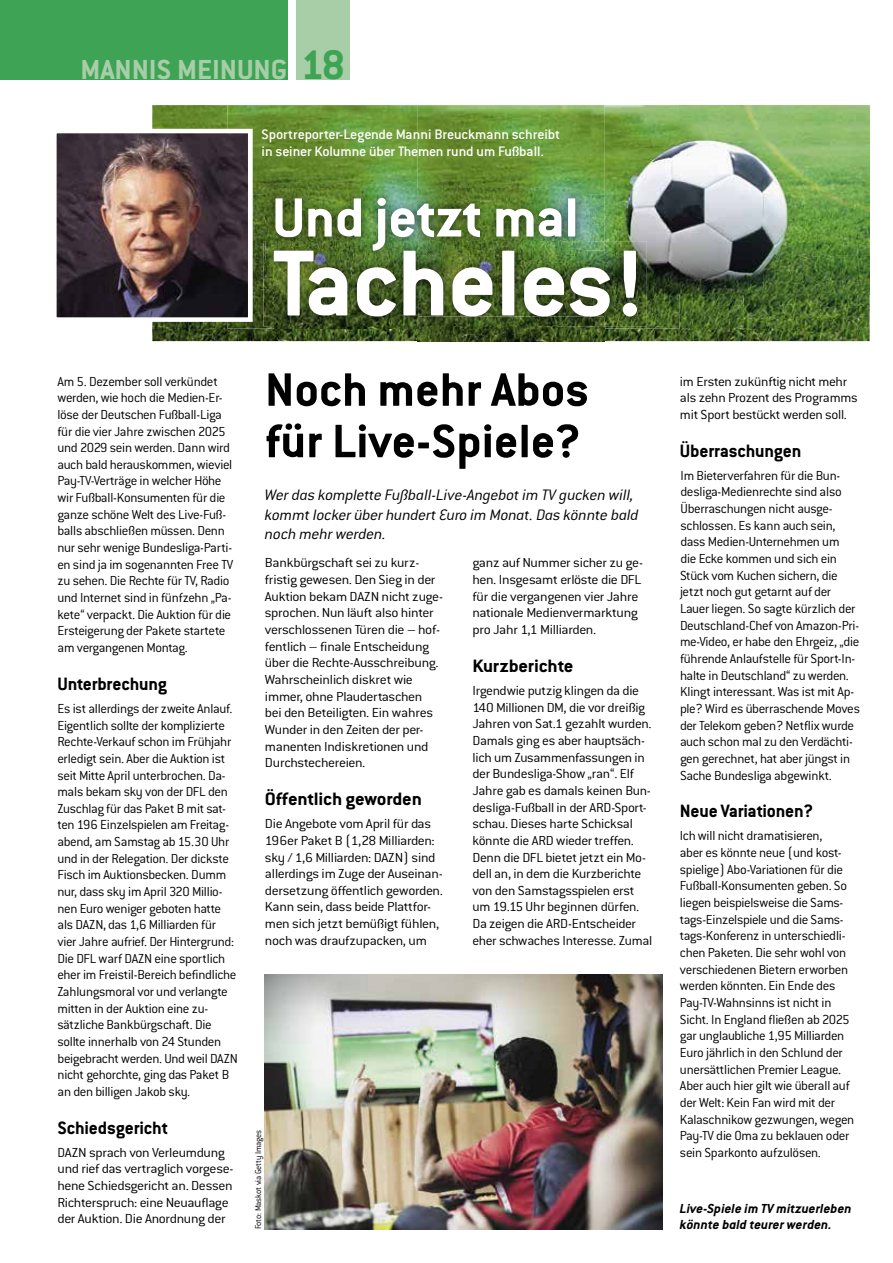
<style>
.page{position:relative;width:893px;height:1263px;background:#fff}
.page>*{position:absolute;margin:0;border:0;box-sizing:border-box;transform-origin:0 0}
.t1{font:700 102.9px "Conduit ITC Pro";letter-spacing:-.01em;color:#fff;scale:1.04 1}
.t2{font:700 60.6px "Conduit ITC Pro";letter-spacing:-.01em;color:#fff;scale:1.04 1}
.t3{font:700 51.45px/51.4px "Conduit ITC Pro";color:#000;scale:1.04 1}
.t4{font:700 30.3px "Conduit ITC Pro";color:#a8cea7;scale:1.04 1}
.t5{font:700 19.65px "Conduit ITC Pro";letter-spacing:-.01em;color:#000}
.t6{font:700 19.65px "Conduit ITC Pro";letter-spacing:-.01em;color:#000;scale:1.07 1}
.t7{font:italic 300 16.65px/19.6px "Conduit ITC Pro";letter-spacing:-.015em;color:#000;scale:1.04 1}
.t8{font:500 15.15px/16.6px "Conduit ITC Pro";letter-spacing:-.015em;color:#fff;scale:1.04 1}
.t9{font:300 14.4px/16.6px "Conduit ITC Pro";letter-spacing:-.025em;color:#000}
.t10{font:300 14.4px/16.6px "Conduit ITC Pro";letter-spacing:-.025em;color:#000;scale:1.07 1}
.t11{font:300 14.4px/16.6px "Conduit ITC Pro";letter-spacing:-.025em;color:#000;scale:1.05 1}
.t12{font:italic 700 14.4px/16.6px "Conduit ITC Pro";color:#000;scale:1.04 1}
.t13{font:300 9.45px "Conduit ITC Pro";letter-spacing:-.02em;color:#000;scale:.96 1}
.s1{font-size:45.45px;color:#3fa355}
</style>
<div class="page">
<div style="left:0;top:0;width:287px;height:79px;background:#3fa355"></div>
<div style="left:296px;top:0;width:54px;height:79px;background:#a8cea7"></div>
<img style="left:152px;top:105px;width:100px;height:236px">
<img style="left:252px;top:328px;width:166px;height:13px">
<img style="left:227px;top:105px;width:377px;height:89px">
<img style="left:227px;top:194px;width:48px;height:134px">
<img style="left:275px;top:326px;width:283px;height:2px">
<img style="left:679px;top:105px;width:191px;height:189px">
<img style="left:604px;top:294px;width:266px;height:47px">
<img style="left:418px;top:328px;width:186px;height:13px">
<img style="left:604px;top:105px;width:75px;height:223px">
<img style="left:558px;top:194px;width:46px;height:134px">
<img style="left:263px;top:241px;width:384px;height:85px">
<img style="left:274px;top:251px;width:363px;height:65px">
<img style="left:265px;top:188px;width:320px;height:72px">
<img style="left:274px;top:251px;width:311px;height:9px">
<img style="left:58px;top:135px;width:189px;height:181px">
<div style="left:52px;top:129px;width:201px;height:193px;border:5px solid #fff"></div>
<img style="left:265px;top:975px;width:397px;height:254px">
<h3 class="t4" style="left:80px;top:52px;width:256px">MANNIS MEINUNG <span class="s1">18</span></h3>
<p class="t8" style="left:262px;top:126px;width:289px">Sportreporter-Legende Manni Breuckmann schreibt in seiner Kolumne über Themen rund um Fußball.</p>
<h2 class="t2" style="left:272px;top:182px;width:296px">Und jetzt mal</h2>
<h1 class="t1" style="left:272px;top:224px;width:361px">Tacheles!</h1>
<p class="t9" style="left:57px;top:373px;width:177px">Am 5. Dezember soll verkündet werden, wie hoch die Medien-Er&shy;löse der Deutschen Fußball-Liga für die vier Jahre zwischen 2025 und 2029 sein werden. Dann wird auch bald herauskommen, wieviel<br>Pay-TV-Verträge in welcher Höhe wir Fußball-Konsumenten für die ganze schöne Welt des Live-Fuß&shy;balls abschließen müssen. Denn nur sehr wenige Bundesliga-Parti&shy;en sind ja im sogenannten Free TV zu sehen. Die Rechte für TV, Radio und Internet sind in fünfzehn „Pa&shy;kete“ verpackt. Die Auktion für die<br>Ersteigerung der Pakete startete am vergangenen Montag.</p>
<h3 class="t5" style="left:57px;top:672px;width:111px">Unterbrechung</h3>
<p class="t9" style="left:57px;top:700px;width:182px">Es ist allerdings der zweite Anlauf.<br>Eigentlich sollte der komplizierte<br>Rechte-Verkauf schon im Frühjahr erledigt sein. Aber die Auktion ist seit Mitte April unterbrochen. Da&shy;mals bekam sky von der DFL den<br>Zuschlag für das Paket B mit sat&shy;ten 196 Einzelspielen am Freitag&shy;abend, am Samstag ab 15.30 Uhr und in der Relegation. Der dickste<br>Fisch im Auktionsbecken. Dumm nur, dass sky im April 320 Millio&shy;nen Euro weniger geboten hatte als DAZN, das 1,6 Milliarden für vier Jahre aufrief. Der Hintergrund:<br>Die DFL warf DAZN eine sportlich eher im Freistil-Bereich befindliche<br>Zahlungsmoral vor und verlangte mitten in der Auktion eine zu&shy;sätzliche Bankbürgschaft. Die sollte innerhalb von 24 Stunden beigebracht werden. Und weil DAZN nicht gehorchte, ging das Paket B an den billigen Jakob sky.</p>
<h3 class="t5" style="left:57px;top:1116px;width:112px">Schiedsgericht</h3>
<p class="t9" style="left:57px;top:1144px;width:178px">DAZN sprach von Verleumdung und rief das vertraglich vorgese&shy;hene Schiedsgericht an. Dessen<br>Richterspruch: eine Neuauflage der Auktion. Die Anordnung der</p>
<h3 class="t3" style="left:265px;top:364px;width:313px">Noch mehr Abos für Live-Spiele?</h3>
<p class="t7" style="left:265px;top:485px;width:361px">Wer das komplette Fußball-Live-Angebot im TV gucken will, kommt locker über hundert Euro im Monat. Das könnte bald noch mehr werden.</p>
<p class="t10" style="left:265px;top:555px;width:168px">Bankbürgschaft sei zu kurz&shy;fristig gewesen. Den Sieg in der<br>Auktion bekam DAZN nicht zuge&shy;sprochen. Nun läuft also hinter verschlossenen Türen die – hof&shy;fentlich – finale Entscheidung über die Rechte-Ausschreibung.<br>Wahrscheinlich diskret wie immer, ohne Plaudertaschen<br>bei den Beteiligten. Ein wahres<br>Wunder in den Zeiten der per&shy;manenten Indiskretionen und<br>Durchstechereien.</p>
<h3 class="t6" style="left:265px;top:787px;width:148px">Öffentlich geworden</h3>
<p class="t10" style="left:265px;top:815px;width:168px">Die Angebote vom April für das<br>196er Paket B (1,28 Milliarden: sky / 1,6 Milliarden: DAZN) sind allerdings im Zuge der Auseinan&shy;dersetzung öffentlich geworden.<br>Kann sein, dass beide Plattfor&shy;men sich jetzt bemüßigt fühlen, noch was draufzupacken, um</p>
<p class="t10" style="left:472px;top:555px;width:161px">ganz auf Nummer sicher zu ge&shy;hen. Insgesamt erlöste die DFL für die vergangenen vier Jahre nationale Medienvermarktung pro Jahr 1,1 Milliarden.</p>
<h3 class="t6" style="left:472px;top:654px;width:96px">Kurzberichte</h3>
<p class="t11" style="left:472px;top:682px;width:173px">Irgendwie putzig klingen da die<br>140 Millionen DM, die vor dreißig<br>Jahren von Sat.1 gezahlt wurden.<br>Damals ging es aber hauptsäch&shy;lich um Zusammenfassungen in der Bundesliga-Show „ran“. Elf<br>Jahre gab es damals keinen Bun&shy;desliga-Fußball in der ARD-Sport&shy;schau. Dieses harte Schicksal könnte die ARD wieder treffen.<br>Denn die DFL bietet jetzt ein Mo&shy;dell an, in dem die Kurzberichte von den Samstagsspielen erst um 19.15 Uhr beginnen dürfen.<br>Da zeigen die ARD-Entscheider eher schwaches Interesse. Zumal</p>
<p class="t13" style="left:253px;top:1229px;width:105px;rotate:-90deg">Foto: Maskot via Getty Images</p>
<p class="t11" style="left:680px;top:373px;width:171px">im Ersten zukünftig nicht mehr als zehn Prozent des Programms mit Sport bestückt werden soll.</p>
<h3 class="t5" style="left:680px;top:439px;width:123px">Überraschungen</h3>
<p class="t9" style="left:680px;top:467px;width:182px">Im Bieterverfahren für die Bun&shy;desliga-Medienrechte sind also<br>Überraschungen nicht ausge&shy;schlossen. Es kann auch sein, dass Medien-Unternehmen um<br>die Ecke kommen und sich ein<br>Stück vom Kuchen sichern, die jetzt noch gut getarnt auf der<br>Lauer liegen. So sagte kürzlich der<br>Deutschland-Chef von Amazon-Pri&shy;me-Video, er habe den Ehrgeiz, „die führende Anlaufstelle für Sport-In&shy;halte in Deutschland“ zu werden.<br>Klingt interessant. Was ist mit Ap&shy;ple? Wird es überraschende Moves der Telekom geben? Netflix wurde auch schon mal zu den Verdächti&shy;gen gerechnet, hat aber jüngst in<br>Sache Bundesliga abgewinkt.</p>
<h3 class="t5" style="left:680px;top:800px;width:135px">Neue Variationen?</h3>
<p class="t9" style="left:680px;top:828px;width:176px">Ich will nicht dramatisieren,<br>aber es könnte neue (und kost&shy;spielige) Abo-Variationen für die<br>Fußball-Konsumenten geben. So liegen beispielsweise die Sams&shy;tags-Einzelspiele und die Sams&shy;tags-Konferenz in unterschiedli&shy;chen Paketen. Die sehr wohl von verschiedenen Bietern erworben werden könnten. Ein Ende des<br>Pay-TV-Wahnsinns ist nicht in<br>Sicht. In England fließen ab 2025 gar unglaubliche 1,95 Milliarden<br>Euro jährlich in den Schlund der unersättlichen Premier League.<br>Aber auch hier gilt wie überall auf der Welt: Kein Fan wird mit der<br>Kalaschnikow gezwungen, wegen<br>Pay-TV die Oma zu beklauen oder sein Sparkonto aufzulösen.</p>
<p class="t12" style="left:680px;top:1200px;width:167px">Live-Spiele im TV mitzuerleben könnte bald teurer werden.</p>
</div>
